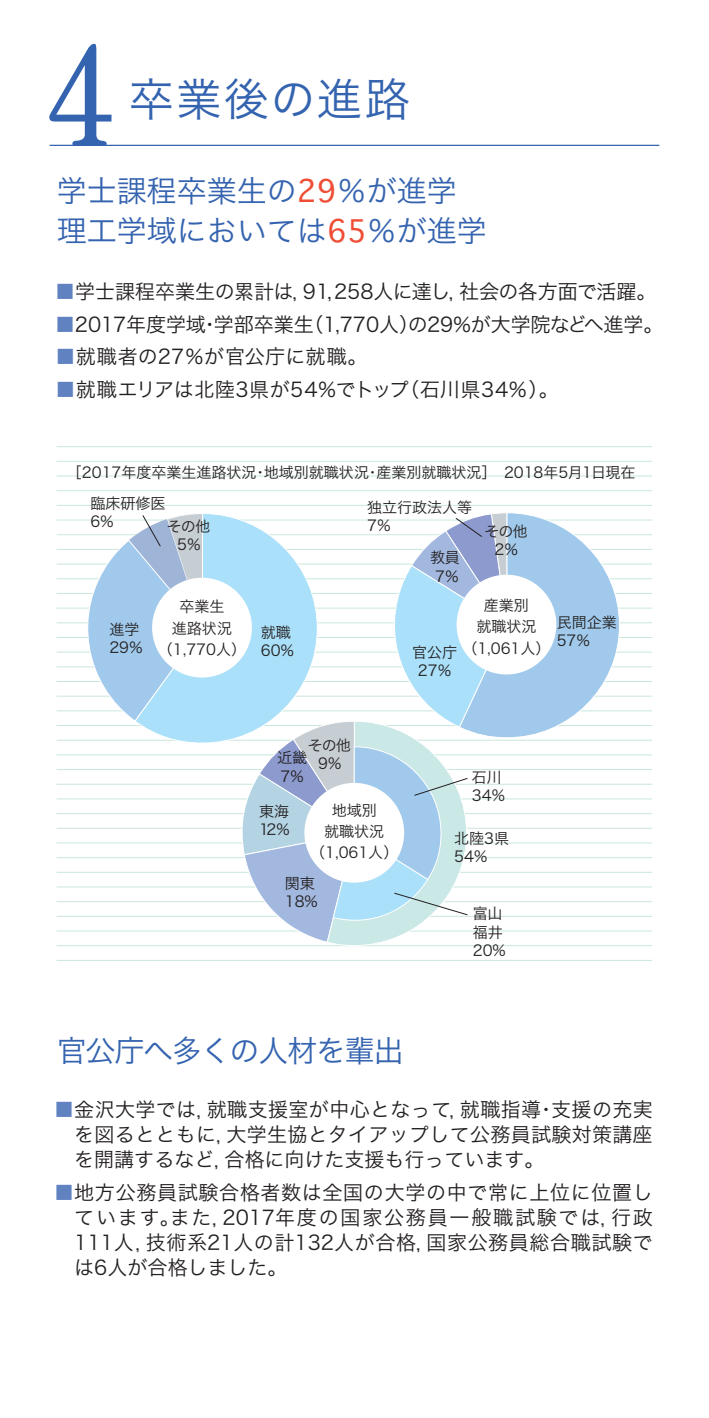
<style>
.page{position:relative;width:709px;height:1418px;background:#fff}
.page>*{position:absolute;margin:0;border:0;box-sizing:border-box;transform-origin:0 0}
.t1{font:700 137.5px "Futo Min A101 Pro";color:#3463af}
.t2{font:45px "Hira Kaku Pro W3";letter-spacing:.06em;color:#3463af}
.t3{font:30px/40px "Hira Kaku Pro W3";color:#3463af}
.t4{font:30px "Hira Kaku Pro W3";letter-spacing:-.04em;color:#3463af}
.t5{font:20px/25px "Hira Kaku Pro W3";letter-spacing:.015em;color:#231f20}
.t6{font:20px/25px "Hira Kaku Pro W3";letter-spacing:.035em;color:#231f20;text-align:right}
.t7{font:20px "Hira Kaku Pro W3";letter-spacing:.09em;color:#231f20}
.t8{font:20px/32.5px "Hira Kaku Pro W3";letter-spacing:-.005em;color:#231f20}
.t9{font:15px/18.5px "Hira Kaku Pro W3";color:#231f20}
.s1{font-family:"Osaka";color:#ef4d35}
.s2{color:#6182c1}
</style>
<div class="page">
<hr style="left:57px;top:446px;width:595px;height:1px;background:#cae7dd">
<hr style="left:57px;top:461px;width:595px;height:1px;background:#cae7dd">
<hr style="left:57px;top:475px;width:595px;height:1px;background:#cae7dd">
<hr style="left:57px;top:490px;width:595px;height:1px;background:#cae7dd">
<hr style="left:57px;top:505px;width:595px;height:1px;background:#cae7dd">
<hr style="left:57px;top:519px;width:595px;height:1px;background:#cae7dd">
<hr style="left:57px;top:534px;width:595px;height:1px;background:#cae7dd">
<hr style="left:57px;top:549px;width:595px;height:1px;background:#cae7dd">
<hr style="left:57px;top:563px;width:595px;height:1px;background:#cae7dd">
<hr style="left:57px;top:578px;width:595px;height:1px;background:#cae7dd">
<hr style="left:57px;top:593px;width:595px;height:1px;background:#cae7dd">
<hr style="left:57px;top:607px;width:595px;height:1px;background:#cae7dd">
<hr style="left:57px;top:622px;width:595px;height:1px;background:#cae7dd">
<hr style="left:57px;top:637px;width:595px;height:1px;background:#cae7dd">
<hr style="left:57px;top:651px;width:595px;height:1px;background:#cae7dd">
<hr style="left:57px;top:666px;width:595px;height:1px;background:#cae7dd">
<hr style="left:57px;top:681px;width:595px;height:1px;background:#cae7dd">
<hr style="left:57px;top:695px;width:595px;height:1px;background:#cae7dd">
<hr style="left:57px;top:710px;width:595px;height:1px;background:#cae7dd">
<hr style="left:57px;top:725px;width:595px;height:1px;background:#cae7dd">
<hr style="left:57px;top:739px;width:595px;height:1px;background:#cae7dd">
<hr style="left:57px;top:754px;width:595px;height:1px;background:#cae7dd">
<hr style="left:57px;top:769px;width:595px;height:1px;background:#cae7dd">
<hr style="left:57px;top:783px;width:595px;height:1px;background:#cae7dd">
<hr style="left:57px;top:798px;width:595px;height:1px;background:#cae7dd">
<hr style="left:57px;top:813px;width:595px;height:1px;background:#cae7dd">
<hr style="left:57px;top:827px;width:595px;height:1px;background:#cae7dd">
<hr style="left:57px;top:842px;width:595px;height:1px;background:#cae7dd">
<hr style="left:57px;top:857px;width:595px;height:1px;background:#cae7dd">
<hr style="left:57px;top:871px;width:595px;height:1px;background:#cae7dd">
<hr style="left:57px;top:886px;width:595px;height:1px;background:#cae7dd">
<hr style="left:57px;top:901px;width:595px;height:1px;background:#cae7dd">
<hr style="left:57px;top:915px;width:595px;height:1px;background:#cae7dd">
<hr style="left:57px;top:930px;width:595px;height:1px;background:#cae7dd">
<hr style="left:57px;top:945px;width:595px;height:1px;background:#cae7dd">
<hr style="left:57px;top:959px;width:595px;height:1px;background:#cae7dd">
<svg style="left:134px;top:514px;width:105px;height:229px"></svg>
<div style="left:152px;top:577px;width:100px;height:100px;background:#fff;border-radius:50%"></div>
<svg style="left:72px;top:514px;width:132px;height:208px"></svg>
<svg style="left:239px;top:513px;width:381px;height:433px"></svg>
<hr style="left:50px;top:145px;width:609px;height:1px;background:#3463af">
<h1 class="t1" style="left:43px;top:-13px;width:75px">4</h1>
<h3 class="t3" style="left:57px;top:169px;width:432px">学士課程卒業生の<span class="s1">29</span>％が進学理工学域においては<span class="s1">65</span>％が進学</h3>
<h2 class="t2" style="left:129px;top:59px;width:282px">卒業後の進路</h2>
<p class="t5" style="left:55px;top:278px;width:603px"><span class="s2">■</span>学士課程卒業生の累計は，91,258人に達し社会の各方面で活躍。</p>
<p class="t8" style="left:303px;top:274px;width:361px;text-indent:146px">，<br>（1,770人の） 29％が大学院などへ進学。</p>
<p class="t5" style="left:55px;top:310px;width:260px"><span class="s2">■</span>2017年度学域学部卒業生</p>
<p class="t5" style="left:200px;top:310px;width:22px">・</p>
<p class="t5" style="left:56px;top:343px;width:313px"><span class="s2">■</span>就職者の27％が官公庁に就職。</p>
<p class="t5" style="left:399px;top:375px;width:161px">（石川県34％。(</p>
<p class="t5" style="left:56px;top:375px;width:355px"><span class="s2">■</span>就職エリアは北陸3県が54％でトップ</p>
<p class="t9" style="left:67px;top:462px;width:191px">［2017年度卒業生進路状況</p>
<p class="t9" style="left:376px;top:462px;width:260px">産業別就職状況］　2018年5月1日現在</p>
<p class="t9" style="left:264px;top:462px;width:107px">地域別就職状況</p>
<p class="t9" style="left:253px;top:462px;width:16px">・</p>
<p class="t9" style="left:365px;top:462px;width:16px">・</p>
<p class="t9" style="left:90px;top:492px;width:77px">臨床研修医<br>6％</p>
<p class="t9" style="left:167px;top:515px;width:45px;text-align:center">その他<br>5％</p>
<p class="t9" style="left:367px;top:497px;width:107px">独立行政法人等<br>7％</p>
<p class="t9" style="left:430px;top:547px;width:31px">教員</p>
<p class="t9" style="left:484px;top:521px;width:45px">その他</p>
<p class="t9" style="left:494px;top:539px;width:26px">2％</p>
<p class="t9" style="left:435px;top:566px;width:26px">7％</p>
<p class="t9" style="left:109px;top:619px;width:36px">進学<br>29％</p>
<p class="t9" style="left:158px;top:595px;width:90px;line-height:21.2px;text-align:center">卒業生<br>進路状況（1,770人(</p>
<p class="t9" style="left:261px;top:621px;width:36px">就職<br>60％</p>
<p class="t9" style="left:412px;top:641px;width:47px">官公庁</p>
<p class="t9" style="left:462px;top:593px;width:90px;line-height:21.2px;text-align:center">産業別<br>就職状況（1,061人(</p>
<p class="t9" style="left:556px;top:611px;width:62px">民間企業</p>
<p class="t9" style="left:556px;top:630px;width:36px">57％</p>
<p class="t9" style="left:418px;top:660px;width:36px">27％</p>
<p class="t9" style="left:308px;top:734px;width:45px">その他</p>
<p class="t9" style="left:277px;top:747px;width:32px">近畿</p>
<p class="t9" style="left:318px;top:753px;width:25px">9%</p>
<p class="t9" style="left:281px;top:766px;width:25px">7%</p>
<p class="t9" style="left:259px;top:800px;width:32px">東海<br>12%</p>
<p class="t9" style="left:310px;top:798px;width:90px;line-height:21.2px;text-align:center">地域別<br>就職状況（1,061人(</p>
<p class="t9" style="left:285px;top:872px;width:32px">関東</p>
<p class="t9" style="left:285px;top:891px;width:34px">18%</p>
<p class="t9" style="left:472px;top:767px;width:34px">石川<br>34%</p>
<p class="t9" style="left:454px;top:827px;width:56px">北陸3県<br>54%</p>
<p class="t9" style="left:473px;top:903px;width:31px">富山</p>
<p class="t9" style="left:473px;top:921px;width:34px">福井<br>20%</p>
<h3 class="t4" style="left:57px;top:1023px;width:348px">官公庁へ多くの人材を輩出</h3>
<p class="t5" style="left:54px;top:1095px;width:164px"><span class="s2">■</span>金沢大学では，</p>
<p class="t5" style="left:207px;top:1095px;width:336px">就職支援室が中心となって就職指導</p>
<p class="t5" style="left:450px;top:1095px;width:22px">，</p>
<p class="t5" style="left:551px;top:1095px;width:103px">支援の充実</p>
<p class="t5" style="left:536px;top:1095px;width:22px">・</p>
<p class="t5" style="left:226px;top:1120px;width:428px">大学生協とタイアップして公務員試験対策講座</p>
<p class="t5" style="left:224px;top:1120px;width:322px;text-indent:-150px">を図るとともに，<br>合格に向けた支援も行っています。</p>
<p class="t5" style="left:74px;top:1145px;width:162px">を開講するなど，</p>
<p class="t6" style="left:54px;top:1178px;width:600px"><span class="s2">■</span>地方公務員試験合格者数は全国の大学の中で常に上位に位置し行政</p>
<p class="t7" style="left:170px;top:1199px;width:453px">また，2017年度の国家公務員一般職試験では，</p>
<p class="t5" style="left:74px;top:1203px;width:107px">ています。</p>
<p class="t5" style="left:146px;top:1228px;width:292px">技術系21人の計132人が合格，</p>
<p class="t5" style="left:74px;top:1228px;width:215px">111人，<br>は6人が合格しました。</p>
<p class="t5" style="left:426px;top:1228px;width:228px">国家公務員総合職試験で</p>
</div>
